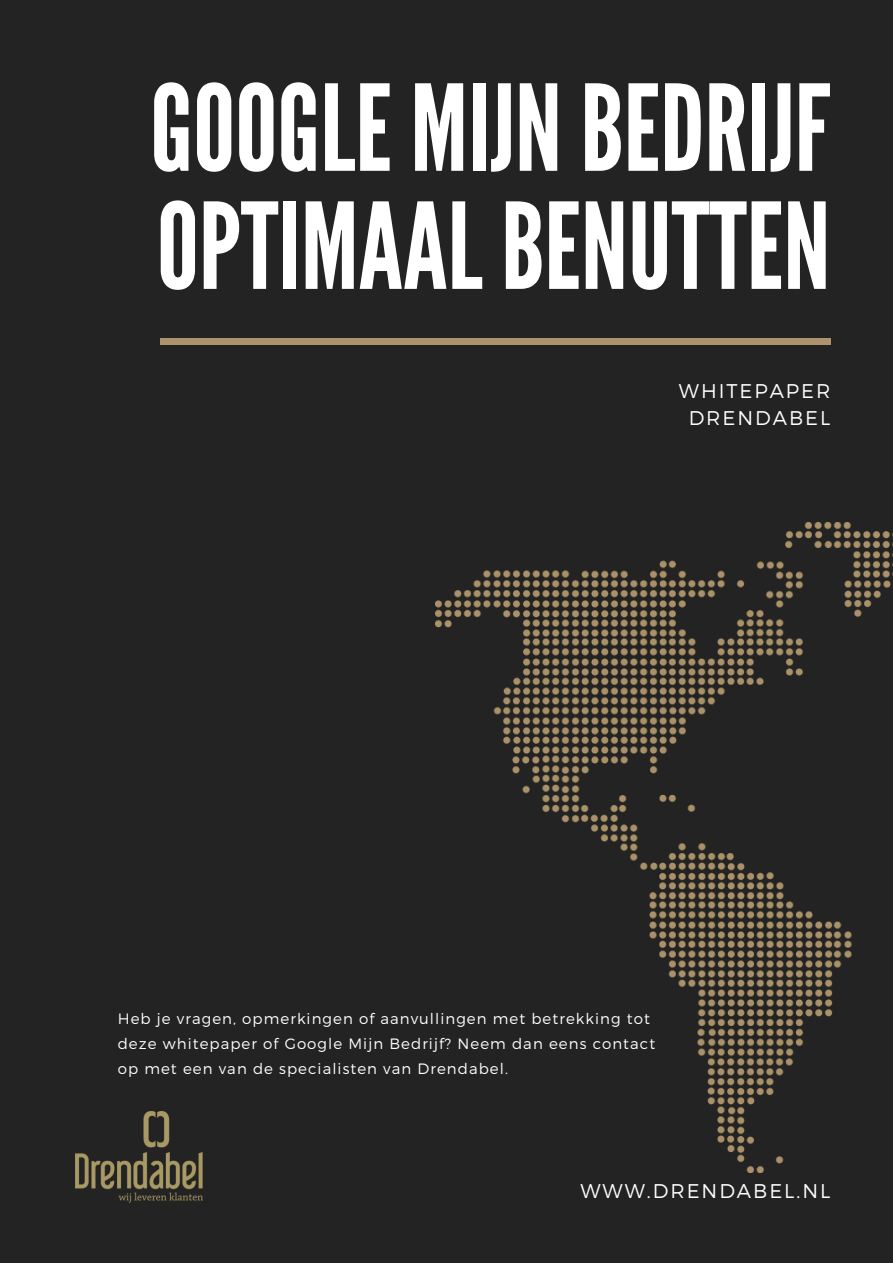
<style>
.page{position:relative;width:893px;height:1264px;background:#fff}
.page>*{position:absolute;margin:0;border:0;box-sizing:border-box;transform-origin:0 0}
.t1{font:118.95px "League Gothic";color:#fff}
.t2{font:300 19.8px "Montserrat";letter-spacing:.1em;color:#fff}
.t3{font:300 15px/24.8px "Montserrat";letter-spacing:.07em;color:#fff}
</style>
<div class="page">
<div style="left:0;top:0;width:892px;height:1262px;background:#232323"></div>
<div style="left:160px;top:338px;width:670px;height:6px;background:#ac936b"></div>
<img style="left:435px;top:523px;width:456px;height:649px">
<img style="left:76px;top:1111px;width:127px;height:91px">
<p class="t1" style="left:150px;top:60px;width:681px">GOOGLE MIJNBEDRIJF</p>
<p class="t1" style="left:157px;top:178px;width:675px">OPTIMAALBENUTTEN</p>
<p class="t2" style="left:679px;top:378px;width:153px">WHITEPAPER</p>
<p class="t2" style="left:688px;top:405px;width:143px">DRENDABEL</p>
<p class="t3" style="left:118px;top:1005px;width:539px">Heb je vragen, opmerkingen of aanvullingen met betrekking tot deze whitepaper of Google Mijn Bedrijf? Neem dan eens contact op met een van de specialisten van Drendabel.</p>
<p class="t2" style="left:580px;top:1178px;width:251px">WWW.DRENDABEL.NL</p>
</div>
